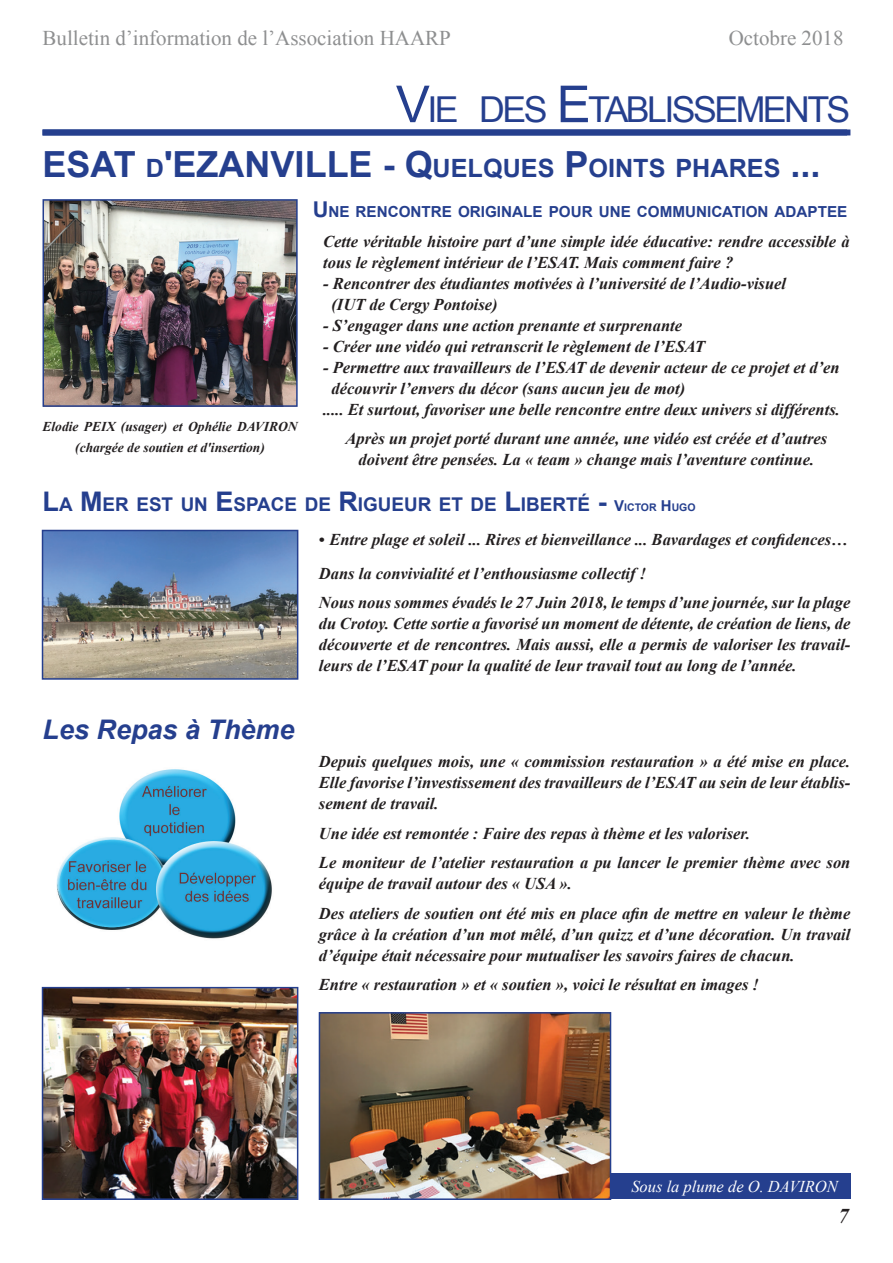
<style>
.page{position:relative;width:893px;height:1263px;background:#fff}
.page>*{position:absolute;margin:0;border:0;box-sizing:border-box;transform-origin:0 0}
.t1{font:700 36px "Arial";color:#253f8e}
.t2{font:35.7px "Arial";letter-spacing:-.07em;color:#253f8e}
.t3{font:italic 700 27px "Arial";color:#253f8e}
.t4{font:700 25.2px "Arial";color:#253f8e}
.t5{font:21px "Times New Roman";color:#8e8f90}
.t6{font:italic 700 21px "Times New Roman";color:#231f20}
.t7{font:700 18.9px "Arial";color:#253f8e}
.t8{font:italic 700 16.5px/21px "Times New Roman";color:#231f20}
.t9{font:italic 16.5px "Times New Roman";color:#fff}
.t10{font:700 15.15px "Arial";color:#253f8e}
.t11{font:italic 700 13.5px/21px "Times New Roman";color:#231f20;text-align:center}
.s1{font-size:51px}
.s2{font-size:25.2px}
.s3{font-size:36px}
.s4{font-size:21.75px}
.s5{font-size:27px}
.s6{font-size:15px}
.s7{font-size:10.5px}
</style>
<div class="page">
<div style="left:482px;top:1174px;width:368px;height:25px;background:#253f8e"></div>
<div style="left:43px;top:129px;width:804px;height:6px;background:#253f8e"></div>
<img style="left:46px;top:202px;width:249px;height:202px">
<div style="left:43px;top:199px;width:255px;height:208px;border:2px solid #253f8e"></div>
<img style="left:45px;top:533px;width:250px;height:144px">
<div style="left:42px;top:530px;width:256px;height:150px;border:2px solid #253f8e"></div>
<img style="left:45px;top:990px;width:250px;height:207px">
<div style="left:42px;top:987px;width:256px;height:213px;border:2px solid #253f8e"></div>
<img style="left:322px;top:1015px;width:286px;height:182px">
<div style="left:319px;top:1012px;width:292px;height:188px;border:2px solid #253f8e"></div>
<img style="left:56px;top:769px;width:216px;height:170px">
<p class="t5" style="left:43px;top:24px;width:410px">Bulletin d’information de l’Association HAARP</p>
<p class="t5" style="left:729px;top:24px;width:116px">Octobre 2018</p>
<h2 class="t2" style="left:396px;top:86px;width:456px"><span class="s1">V</span>IE DES <span class="s1">E</span>TABLISSEMENTS</h2>
<h1 class="t1" style="left:43px;top:141px;width:224px">ESAT <span class="s2">D</span>'EZANVILLE</h1>
<h3 class="t4" style="left:383px;top:152px;width:311px"><span class="s3">- Q</span>UELQUES <span class="s3">P</span>OINTS PHA</h3>
<h3 class="t4" style="left:729px;top:152px;width:93px">RES <span class="s3">...</span></h3>
<p class="t10" style="left:313px;top:202px;width:536px"><span class="s4">U</span> NE RENCONTRE ORIGINALE POUR UNE COMMUNICATION ADAPTEE</p>
<p class="t11" style="left:43px;top:416px;width:257px">Elodie PEIX (usager) et Ophélie DAVIRON (chargée de soutien et d'insertion)</p>
<p class="t8" style="left:323px;top:230px;width:528px">Cette véritable histoire part d’une simple idée éducative: rendre accessible à tous le règlement intérieur de l’ESAT. Mais comment faire ?</p>
<p class="t8" style="left:331px;top:272px;width:456px;text-indent:-8px">- Rencontrer des étudiantes motivées à l’université de l’Audio-visuel (IUT de Cergy Pontoise)</p>
<p class="t8" style="left:323px;top:314px;width:360px">- S’engager dans une action prenante et surprenante</p>
<p class="t8" style="left:323px;top:335px;width:383px">- Créer une vidéo qui retranscrit le règlement de l’ESAT</p>
<p class="t8" style="left:323px;top:356px;width:518px">- Permettre aux travailleurs de l’ESAT de devenir acteur de ce projet et d’en</p>
<p class="t8" style="left:331px;top:377px;width:355px">découvrir l’envers du décor (sans aucun jeu de mot)</p>
<p class="t8" style="left:323px;top:398px;width:518px">..... Et surtout, favoriser une belle rencontre entre deux univers si différents.</p>
<p class="t8" style="left:346px;top:428px;width:483px;text-align:center">Après un projet porté durant une année, une vidéo est créée et d’autres doivent être pensées. La « team » change mais l’aventure continue.</p>
<p class="t7" style="left:43px;top:492px;width:217px"><span class="s5">L</span>A <span class="s5">M</span>ER EST UN <span class="s5">E</span>SPAC</p>
<p class="t7" style="left:285px;top:492px;width:412px">E DE <span class="s5">R</span>IGUEUR ET DE <span class="s5">L</span>IBERTÉ <span class="s5">-</span> <span class="s6">V</span><span class="s7">ICTOR</span> <span class="s6">H</span><span class="s7">UGO</span></p>
<h3 class="t3" style="left:43px;top:712px;width:254px">Les Repas à Thème</h3>
<p class="t8" style="left:319px;top:522px;width:530px;line-height:33.8px">• Entre plage et soleil ... Rires et bienveillance ... Bavardages et confidences…<br>Dans la convivialité et l’enthousiasme collectif !</p>
<p class="t8" style="left:319px;top:592px;width:533px;text-align:justify">Nous nous sommes évadés le 27 Juin 2018, le temps d’une journée, sur la plage du Crotoy. Cette sortie a favorisé un moment de détente, de création de liens, de découverte et de rencontres. Mais aussi, elle a permis de valoriser les travail&shy;leurs de l’ESAT pour la qualité de leur travail tout au long de l’année.</p>
<p class="t8" style="left:319px;top:750px;width:533px;text-align:justify">Depuis quelques mois, une « commission restauration » a été mise en place.<br>Elle favorise l’investissement des travailleurs de l’ESAT au sein de leur établis&shy;sement de travail.</p>
<p class="t8" style="left:319px;top:818px;width:533px;line-height:29.5px">Une idée est remontée : Faire des repas à thème et les valoriser.<br>Le moniteur de l’atelier restauration a pu lancer le premier thème avec son</p>
<p class="t8" style="left:319px;top:868px;width:533px;line-height:29.5px">équipe de travail autour des « USA ».<br>Des ateliers de soutien ont été mis en place afin de mettre en valeur le thème</p>
<p class="t8" style="left:319px;top:923px;width:533px">grâce à la création d’un mot mêlé, d’un quizz et d’une décoration. Un travail d’équipe était nécessaire pour mutualiser les savoirs faires de chacun.</p>
<p class="t8" style="left:319px;top:974px;width:442px">Entre « restauration » et « soutien », voici le résultat en images !</p>
<p class="t9" style="left:631px;top:1175px;width:208px">Sous la plume de O. DAVIRON</p>
<p class="t6" style="left:838px;top:1202px;width:12px">7</p>
</div>
